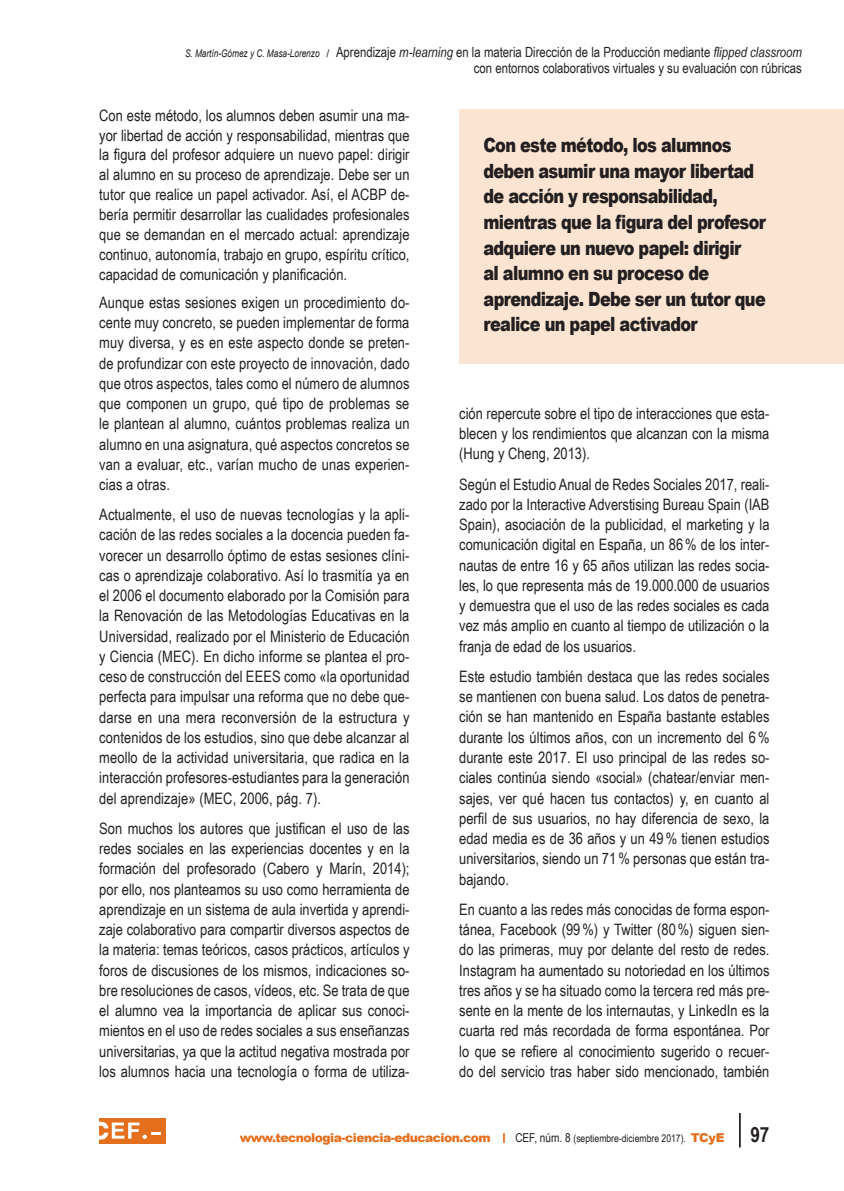
<style>
.page{position:relative;width:844px;height:1191px;background:#fff}
.page>*{position:absolute;margin:0;border:0;box-sizing:border-box;transform-origin:0 0}
.t1{font:900 19.6px/25.6px "Arial";letter-spacing:-.04em;color:#231f20;scale:.82 1}
.texto_general{font:15.75px/20.3px "Arial Narrow";color:#231f20;text-align:justify}
.t2{font:14px/15.8px "Arial Narrow";color:#231f20;text-align:right}
.t3{font:900 12.25px "Arial";letter-spacing:-.04em;color:#e4701e}
.t4{font:10.5px "Arial Narrow";color:#231f20}
.s1{font-family:"Arial";font-style:italic;font-size:10.5px}
.s2{font-family:"Arial";font-size:10.5px}
.s3{font-style:italic}
.s4{font-size:12.25px}
.s5{font-family:"Arial";font-weight:900;font-size:12.25px;color:#e4701e}
.s6{font-weight:700;font-size:21px}
</style>
<div class="page">
<hr style="left:738px;top:1113px;width:2px;height:34px;background:#231f20">
<div style="left:99px;top:1118px;width:66px;height:25px;background:#e4701e"></div>
<svg style="left:99px;top:1122px;width:62px;height:17px"></svg>
<div style="left:459px;top:109px;width:384px;height:255px;background:#fbe5d2"></div>
<p class="t2" style="left:185px;top:44px;width:618px"><span class="s1">S. Martín-Gómez y C. Masa-Lorenzo</span> <span class="s2">/</span> Aprendizaje <span class="s3">m-learning</span> en la materia Dirección de la Producción mediante <span class="s3">flipped classroom </span>con entornos colaborativos virtuales y su evaluación con rúbricas</p>
<p class="texto_general" style="left:99px;top:105px;width:312px;line-height:19.8px">Con este método, los alumnos deben asumir una ma&shy;yor libertad de acción y responsabilidad, mientras que la figura del profesor adquiere un nuevo papel: dirigir al alumno en su proceso de aprendizaje. Debe ser un tutor que realice un papel activador. Así, el ACBP de&shy;bería permitir desarrollar las cualidades profesionales que se demandan en el mercado actual: aprendizaje continuo, autonomía, trabajo en grupo, espíritu crítico, capacidad de comunicación y planificación.</p>
<p class="texto_general" style="left:99px;top:291px;width:312px">Aunque estas sesiones exigen un procedimiento do&shy;cente muy concreto, se pueden implementar de forma muy diversa, y es en este aspecto donde se preten&shy;de profundizar con este proyecto de innovación, dado que otros aspectos, tales como el número de alumnos que componen un grupo, qué tipo de problemas se le plantean al alumno, cuántos problemas realiza un alumno en una asignatura, qué aspectos concretos se van a evaluar, etc., varían mucho de unas experien&shy;cias a otras.</p>
<p class="texto_general" style="left:99px;top:504px;width:312px">Actualmente, el uso de nuevas tecnologías y la apli&shy;cación de las redes sociales a la docencia pueden fa&shy;vorecer un desarrollo óptimo de estas sesiones clíni&shy;cas o aprendizaje colaborativo. Así lo trasmitía ya en el 2006 el documento elaborado por la Comisión para la Renovación de las Metodologías Educativas en la Universidad, realizado por el Ministerio de Educación y Ciencia (MEC). En dicho informe se plantea el pro&shy;ceso de construcción del EEES como «la oportunidad perfecta para impulsar una reforma que no debe que&shy;darse en una mera reconversión de la estructura y contenidos de los estudios, sino que debe alcanzar al meollo de la actividad universitaria, que radica en la interacción profesores-estudiantes para la generación del aprendizaje» (MEC, 2006, pág. 7).</p>
<p class="texto_general" style="left:99px;top:817px;width:312px">Son muchos los autores que justifican el uso de las redes sociales en las experiencias docentes y en la formación del profesorado (Cabero y Marín, 2014); por ello, nos planteamos su uso como herramienta de aprendizaje en un sistema de aula invertida y aprendi&shy;zaje colaborativo para compartir diversos aspectos de la materia: temas teóricos, casos prácticos, artículos y foros de discusiones de los mismos, indicaciones so&shy;bre resoluciones de casos, vídeos, etc. Se trata de que el alumno vea la importancia de aplicar sus conoci&shy;mientos en el uso de redes sociales a sus enseñanzas universitarias, ya que la actitud negativa mostrada por los alumnos hacia una tecnología o forma de utiliza-</p>
<p class="t1" style="left:483px;top:132px;width:346px">Con este método, los alumnos deben asumir una mayor libertad de acción y responsabilidad, mientras que la figura del profesor adquiere un nuevo papel: dirigir<br>al alumno en su proceso de aprendizaje. Debe ser un tutor que realice un papel activador</p>
<p class="texto_general" style="left:459px;top:402px;width:312px">ción repercute sobre el tipo de interacciones que esta&shy;blecen y los rendimientos que alcanzan con la misma (Hung y Cheng, 2013).</p>
<p class="texto_general" style="left:459px;top:473px;width:312px">Según el Estudio Anual de Redes Sociales 2017, reali&shy;zado por la Interactive Adverstising Bureau Spain (IAB Spain), asociación de la publicidad, el marketing y la comunicación digital en España, un 86% de los inter&shy;nautas de entre 16 y 65 años utilizan las redes socia&shy;les, lo que representa más de 19.000.000 de usuarios y demuestra que el uso de las redes sociales es cada vez más amplio en cuanto al tiempo de utilización o la franja de edad de los usuarios.</p>
<p class="texto_general" style="left:459px;top:665px;width:312px">Este estudio también destaca que las redes sociales se mantienen con buena salud. Los datos de penetra&shy;ción se han mantenido en España bastante estables durante los últimos años, con un incremento del 6% durante este 2017. El uso principal de las redes so&shy;ciales continúa siendo «social» (chatear/enviar men&shy;sajes, ver qué hacen tus contactos) y, en cuanto al perfil de sus usuarios, no hay diferencia de sexo, la edad media es de 36 años y un 49% tienen estudios universitarios, siendo un 71% personas que están tra&shy;bajando.</p>
<p class="texto_general" style="left:459px;top:898px;width:312px">En cuanto a las redes más conocidas de forma espon&shy;tánea, Facebook (99%) y Twitter (80%) siguen sien&shy;do las primeras, muy por delante del resto de redes.<br>Instagram ha aumentado su notoriedad en los últimos tres años y se ha situado como la tercera red más pre&shy;sente en la mente de los internautas, y LinkedIn es la cuarta red más recordada de forma espontánea. Por lo que se refiere al conocimiento sugerido o recuer&shy;do del servicio tras haber sido mencionado, también</p>
<p class="t3" style="left:240px;top:1129px;width:252px">www.tecnologia-ciencia-educacion.com</p>
<p class="t4" style="left:515px;top:1130px;width:255px"><span class="s4">CEF, núm. 8</span> (septiembre-diciembre 2017). <span class="s5">TCyE</span> <span class="s6">97</span></p>
</div>
